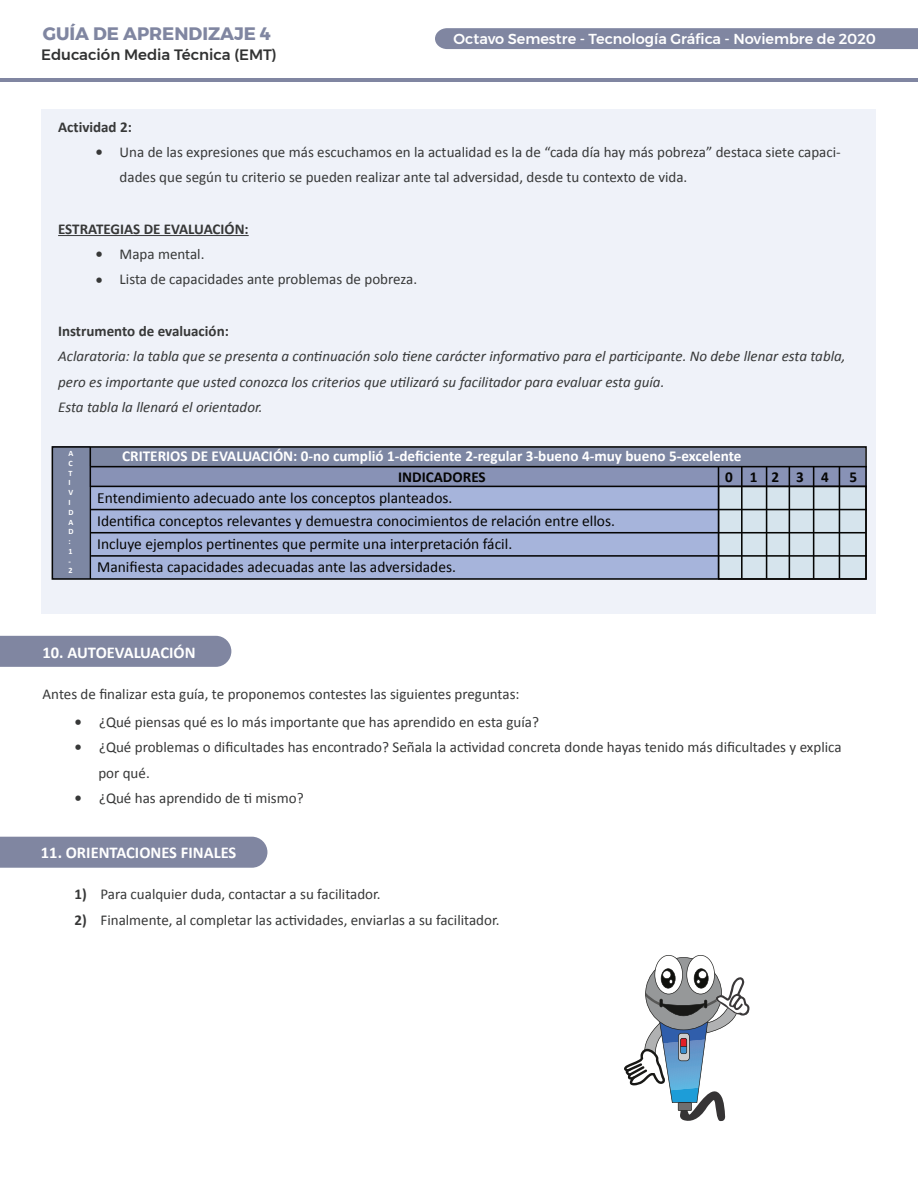
<style>
.page{position:relative;width:918px;height:1188px;background:#fff}
.page>*{position:absolute;margin:0;border:0;box-sizing:border-box;transform-origin:0 0}
.t1{font:700 18px "Montserrat";color:#8086a1}
.t2{font:700 16.5px "Calibri";color:#fff}
.t3{font:15.45px/23.2px "Calibri";color:#050504}
.t4{font:700 15.15px "Calibri";color:#fff}
.t5{font:700 15.15px "Calibri";color:#050504}
.t6{font:15px/25.5px "Calibri";color:#373838}
.t7{font:italic 15px/25.5px "Calibri";color:#373838}
.t8{font:700 15px/25.5px "Calibri";color:#373838;text-align:center}
.t9{font:500 15px "Montserrat";color:#313232}
.t10{font:500 14.4px "Montserrat";color:#fff}
.t11{font:700 8.1px/9.8px "Calibri";color:#fff}
.s1{font-weight:700}
</style>
<div class="page">
<div style="left:41px;top:110px;width:834px;height:504px;background:#eff2f9"></div>
<div style="left:0;top:837px;width:267px;height:31px;background:#8086a1"></div>
<svg style="left:624px;top:955px;width:126px;height:167px"></svg>
<div style="left:0;top:636px;width:231px;height:31px;background:#8086a1"></div>
<hr style="left:58px;top:235px;width:191px;height:1px;background:#373838">
<hr style="left:0;top:78px;width:918px;height:3px;background:#8086a1">
<div style="left:435px;top:28px;width:483px;height:21px;background:#8086a1"></div>
<div style="left:52px;top:447px;width:38px;height:132px;background:#7d87a3"></div>
<div style="left:90px;top:461px;width:775px;height:118px;background:#a6b4db"></div>
<div style="left:90px;top:447px;width:775px;height:20px;background:#7d87a3"></div>
<div style="left:90px;top:466px;width:777px;height:20px;background:#8892b6"></div>
<hr style="left:90px;top:447px;width:1px;height:132px;background:#050504">
<div style="left:719px;top:486px;width:147px;height:93px;background:#d6e4ed"></div>
<hr style="left:91px;top:466px;width:776px;height:1px;background:#050504">
<hr style="left:91px;top:486px;width:776px;height:1px;background:#050504">
<hr style="left:91px;top:509px;width:776px;height:1px;background:#050504">
<hr style="left:90px;top:532px;width:776px;height:2px;background:#050504">
<hr style="left:91px;top:555px;width:776px;height:2px;background:#050504">
<div style="left:52px;top:446px;width:815px;height:134px;border:2px solid #050504"></div>
<hr style="left:718px;top:467px;width:1px;height:111px;background:#050504">
<hr style="left:741px;top:467px;width:2px;height:111px;background:#050504">
<hr style="left:766px;top:467px;width:1px;height:111px;background:#050504">
<hr style="left:789px;top:467px;width:1px;height:113px;background:#050504">
<hr style="left:813px;top:467px;width:1px;height:111px;background:#050504">
<hr style="left:839px;top:467px;width:1px;height:111px;background:#050504">
<p class="t1" style="left:43px;top:23px;width:230px">GUÍA DE APRENDIZAJE 4</p>
<p class="t10" style="left:454px;top:27px;width:424px">Octavo Semestre - Tecnología Gráfica - Noviembre de 2020</p>
<p class="t9" style="left:41px;top:49px;width:237px">Educación Media Técnica (EMT)</p>
<p class="t8" style="left:58px;top:114px;width:75px">Actividad 2: ï</p>
<p class="t6" style="left:120px;top:139px;width:723px">Una de las expresiones que más escuchamos en la actualidad es la de “cada día hay más pobreza” destaca siete capaci&shy;dades que según tu criterio se pueden realizar ante tal adversidad, desde tu contexto de vida.</p>
<p class="t8" style="left:95px;top:216px;width:155px;text-align:left;text-indent:-37px">ESTRATEGIAS DE EVALUACIÓN: ï<br>ï</p>
<p class="t6" style="left:120px;top:241px;width:299px">Mapa mental.<br>Lista de capacidades ante problemas de pobreza.</p>
<p class="t8" style="left:58px;top:318px;width:172px">Instrumento de evaluación:</p>
<p class="t7" style="left:58px;top:343px;width:789px">Aclaratoria: la tabla que se presenta a continuación solo tiene carácter informativo para el participante. No debe llenar esta tabla, pero es importante que usted conozca los criterios que utilizará su facilitador para evaluar esta guía.<br>Esta tabla la llenará el orientador.</p>
<p class="t11" style="left:68px;top:449px;width:7px">A<br>C<br>T<br>I<br>V<br>I<br>D<br>A<br>D :<br>1 -<br>2</p>
<p class="t4" style="left:122px;top:446px;width:621px">CRITERIOS DE EVALUACIÓN: 0-no cumplió 1-deficiente 2-regular 3-bueno 4-muy bueno 5-excelente</p>
<p class="t5" style="left:398px;top:470px;width:89px">INDICADORES</p>
<p class="t5" style="left:725px;top:469px;width:105px">0 1 2 3 4</p>
<p class="t5" style="left:849px;top:469px;width:9px">5</p>
<p class="t3" style="left:97px;top:486px;width:519px">Entendimiento adecuado ante los conceptos planteados.<br>Identifica conceptos relevantes y demuestra conocimientos de relación entre ellos.<br>Incluye ejemplos pertinentes que permite una interpretación fácil.<br>Manifiesta capacidades adecuadas ante las adversidades.</p>
<p class="t2" style="left:43px;top:645px;width:155px">10. AUTOEVALUACIÓN</p>
<p class="t6" style="left:75px;top:681px;width:466px;line-height:27.6px;text-indent:-32px">Antes de finalizar esta guía, te proponemos contestes las siguientes preguntas:<br><span class="s1">ï</span> ¿Qué piensas qué es lo más importante que has aprendido en esta guía?</p>
<p class="t6" style="left:75px;top:735px;width:768px"><span class="s1">ï</span> ¿Qué problemas o dificultades has encontrado? Señala la actividad concreta donde hayas tenido más dificultades y explica</p>
<p class="t6" style="left:98px;top:760px;width:53px">por qué.</p>
<p class="t6" style="left:75px;top:786px;width:231px"><span class="s1">ï</span> ¿Qué has aprendido de ti mismo?</p>
<p class="t2" style="left:41px;top:844px;width:197px">11. ORIENTACIONES FINALES</p>
<p class="t6" style="left:75px;top:882px;width:308px"><span class="s1">1)</span> Para cualquier duda, contactar a su facilitador.</p>
<p class="t6" style="left:75px;top:907px;width:426px"><span class="s1">2)</span> Finalmente, al completar las actividades, enviarlas a su facilitador.</p>
</div>
